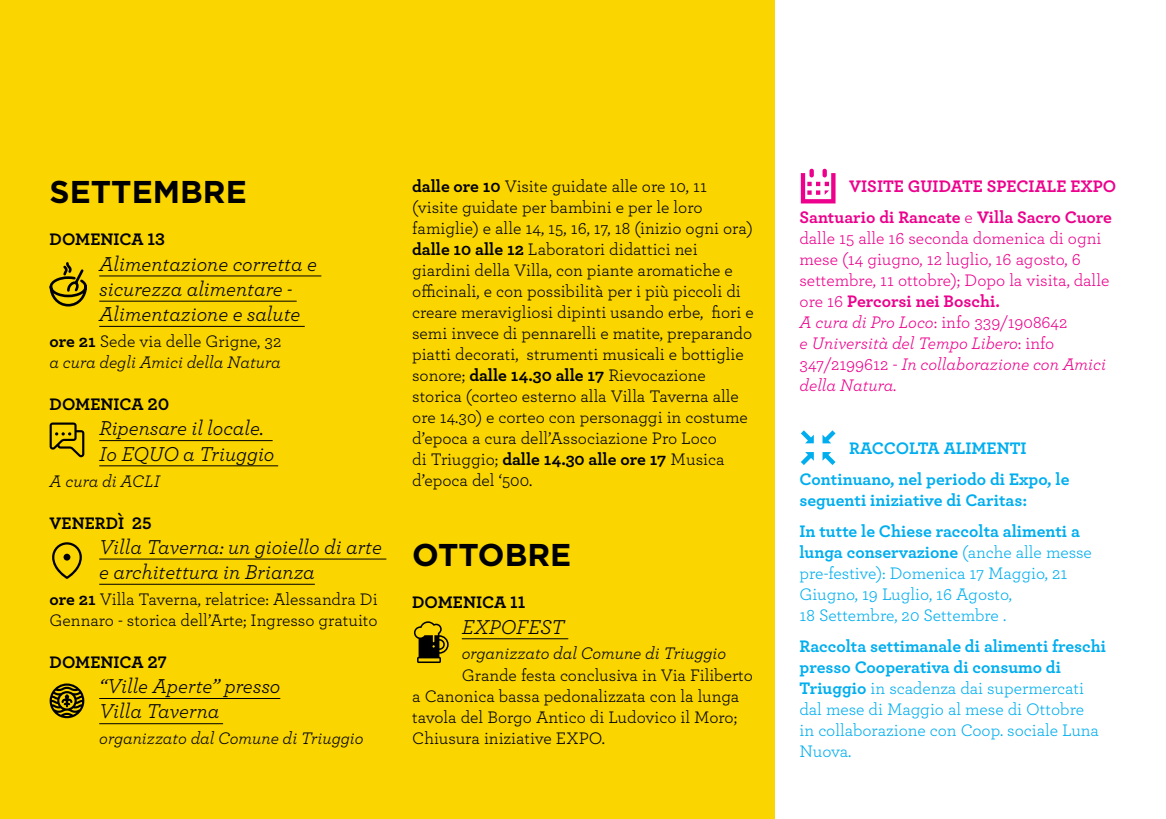
<style>
.page{position:relative;width:1166px;height:819px;background:#fff}
.page>*{position:absolute;margin:0;border:0;box-sizing:border-box;transform-origin:0 0}
.t1{font:700 31.5px "Gotham";color:#000}
.t2{font:italic 21px/25.2px "Archer";color:#000}
.t3{font:17.5px/21px "Archer";color:#000}
.t4{font:17.5px/21px "Archer";color:#00aeef}
.t5{font:17.5px/21px "Archer";color:#ec008c}
.t6{font:italic 17.5px/21px "Archer";color:#000}
.t7{font:700 17.5px/31px "Archer";color:#00aeef;text-align:center}
.t8{font:700 17.5px/31px "Archer";color:#ec008c;text-align:right}
.t9{font:700 17.5px "Archer";color:#000}
.s1{font-weight:700;font-style:normal}
.s2{font-style:normal}
.s3{font-weight:700}
.s4{font-weight:400}
.s5{font-style:italic}
</style>
<div class="page">
<div style="left:0;top:0;width:775px;height:819px;background:#fad500"></div>
<hr style="left:99px;top:275px;width:222px;height:1px;background:#000">
<hr style="left:99px;top:301px;width:198px;height:1px;background:#000">
<hr style="left:99px;top:326px;width:206px;height:1px;background:#000">
<hr style="left:99px;top:440px;width:174px;height:1px;background:#000">
<hr style="left:99px;top:465px;width:179px;height:1px;background:#000">
<hr style="left:99px;top:558px;width:287px;height:1px;background:#000">
<hr style="left:99px;top:583px;width:216px;height:1px;background:#000">
<hr style="left:99px;top:698px;width:181px;height:1px;background:#000">
<hr style="left:99px;top:723px;width:124px;height:1px;background:#000">
<hr style="left:462px;top:638px;width:106px;height:1px;background:#000">
<svg style="left:50px;top:422px;width:34px;height:35px"></svg>
<svg style="left:49px;top:262px;width:38px;height:45px"></svg>
<svg style="left:414px;top:621px;width:35px;height:42px"></svg>
<svg style="left:52px;top:542px;width:30px;height:37px"></svg>
<svg style="left:50px;top:683px;width:34px;height:35px"></svg>
<svg style="left:801px;top:430px;width:34px;height:35px"></svg>
<svg style="left:801px;top:169px;width:34px;height:34px"></svg>
<h1 class="t1" style="left:50px;top:171px;width:199px">SETTEMBRE</h1>
<p class="t9" style="left:50px;top:226px;width:117px">DOMENICA 13</p>
<p class="t2" style="left:99px;top:250px;width:219px">Alimentazione corretta e sicurezza alimentare -<br>Alimentazione e salute</p>
<p class="t6" style="left:50px;top:330px;width:233px"><span class="s1">ore 21</span> <span class="s2">Sede via delle Grigne, 32 </span>a cura degli Amici della Natura</p>
<p class="t9" style="left:50px;top:390px;width:121px">DOMENICA 20</p>
<p class="t2" style="left:99px;top:414px;width:177px">Ripensare il locale.<br>Io EQUO a Triuggio</p>
<p class="t6" style="left:50px;top:469px;width:112px">A cura di ACLI</p>
<p class="t9" style="left:50px;top:509px;width:103px">VENERDÌ 25</p>
<p class="t2" style="left:99px;top:533px;width:284px">Villa Taverna: un gioiello di arte e architettura in Brianza</p>
<p class="t3" style="left:50px;top:587px;width:330px"><span class="s3">ore 21</span> Villa Taverna, relatrice: Alessandra Di<br>Gennaro - storica dell’Arte; Ingresso gratuito</p>
<p class="t9" style="left:50px;top:648px;width:119px">DOMENICA 27</p>
<p class="t2" style="left:99px;top:672px;width:183px">“Ville Aperte” presso<br>Villa Taverna</p>
<p class="t6" style="left:99px;top:727px;width:266px">organizzato dal Comune di Triuggio</p>
<p class="t3" style="left:412px;top:175px;width:343px"><span class="s3">dalle ore 10</span> Visite guidate alle ore 10, 11 (visite guidate per bambini e per le loro famiglie) e alle 14, 15, 16, 17, 18 (inizio ogni ora) <span class="s3">dalle 10 alle 12</span> Laboratori didattici nei giardini della Villa, con piante aromatiche e officinali, e con possibilità per i più piccoli di creare meravigliosi dipinti usando erbe, fiori e semi invece di pennarelli e matite, preparando piatti decorati, strumenti musicali e bottiglie sonore; <span class="s3">dalle 14.30 alle 17</span> Rievocazione storica (corteo esterno alla Villa Taverna alle ore 14.30) e corteo con personaggi in costume d’epoca a cura dell’Associazione Pro Loco<br>di Triuggio; <span class="s3">dalle 14.30 alle ore 17</span> Musica d’epoca del ‘500.</p>
<h1 class="t1" style="left:412px;top:534px;width:161px">OTTOBRE</h1>
<p class="t9" style="left:412px;top:588px;width:115px">DOMENICA 11</p>
<p class="t2" style="left:462px;top:612px;width:104px">EXPOFEST</p>
<p class="t6" style="left:462px;top:642px;width:266px">organizzato dal Comune di Triuggio</p>
<p class="t3" style="left:412px;top:663px;width:342px;text-indent:50px">Grande festa conclusiva in Via Filiberto a Canonica bassa pedonalizzata con la lunga tavola del Borgo Antico di Ludovico il Moro; Chiusura iniziative EXPO.</p>
<p class="t8" style="left:799px;top:170px;width:318px">VISITE GUIDATE SPECIALE EXPO<br>Santuario di Rancate <span class="s4">e</span> Villa Sacro Cuore</p>
<p class="t5" style="left:799px;top:227px;width:311px">dalle 15 alle 16 seconda domenica di ogni mese (14 giugno, 12 luglio, 16 agosto, 6 settembre, 11 ottobre); Dopo la visita, dalle ore 16 <span class="s3">Percorsi nei Boschi.<br></span><span class="s5">A cura di Pro Loco</span>: info 339/1908642<br><span class="s5">e Università del Tempo Libero</span>: info 347/2199612 - <span class="s5">In collaborazione con Amici della Natura.</span></p>
<p class="t7" style="left:799px;top:432px;width:271px">RACCOLTA ALIMENTI<br>Continuano, nel periodo di Expo, le</p>
<p class="t7" style="left:799px;top:484px;width:282px;text-align:left">seguenti iniziative di Caritas:<br>In tutte le Chiese raccolta alimenti a</p>
<p class="t4" style="left:799px;top:541px;width:294px"><span class="s3">lunga conservazione</span> (anche alle messe pre-festive): Domenica 17 Maggio, 21<br>Giugno, 19 Luglio, 16 Agosto,<br>18 Settembre, 20 Settembre .</p>
<p class="t4" style="left:799px;top:635px;width:308px"><span class="s3">Raccolta settimanale di alimenti freschi presso Cooperativa di consumo di Triuggio</span> in scadenza dai supermercati dal mese di Maggio al mese di Ottobre<br>in collaborazione con Coop. sociale Luna Nuova.</p>
</div>
